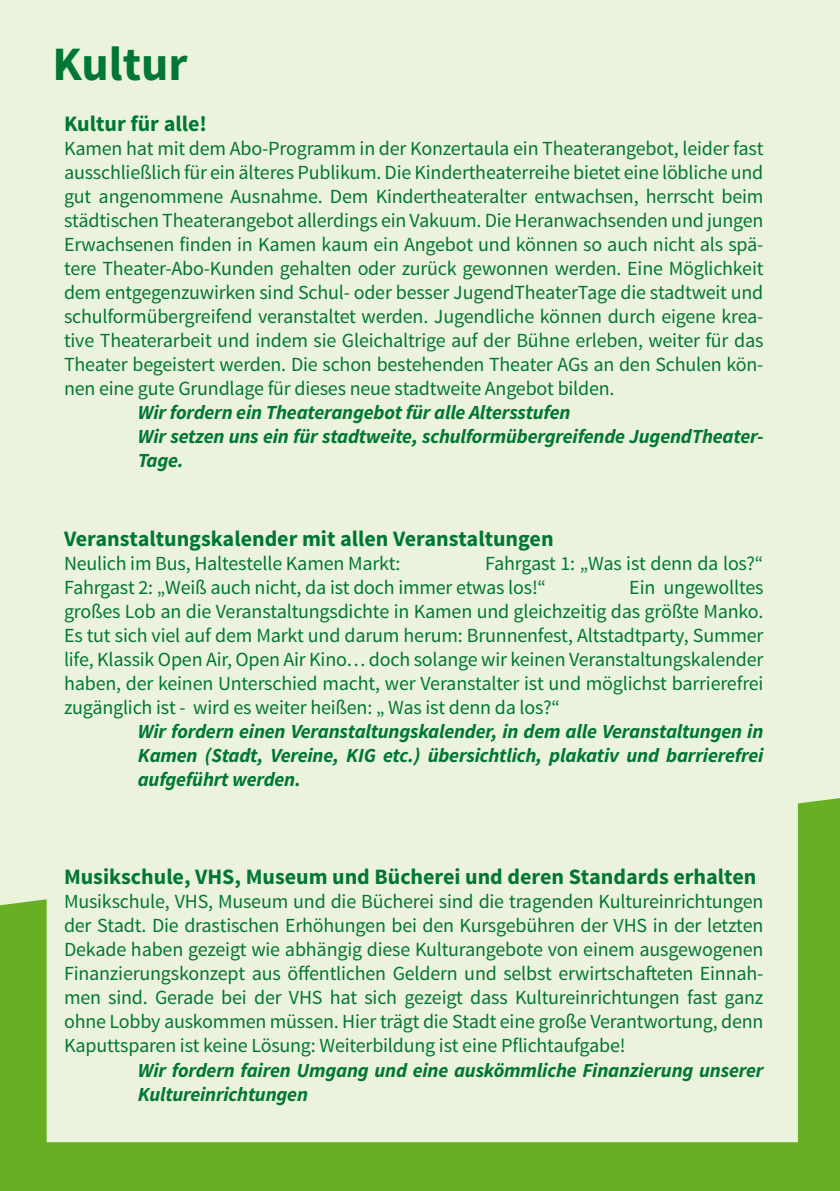
<style>
.page{position:relative;width:840px;height:1191px;background:#fff}
.page>*{position:absolute;margin:0;border:0;box-sizing:border-box;transform-origin:0 0}
.t1{font:700 48px "Source Sans Pro";color:#007734}
.t2{font:700 22px "Source Sans Pro";color:#007734}
.t3{font:20px/24px "Source Sans Pro";letter-spacing:-.01em;color:#007734;text-align:justify}
.t4{font:italic 700 20px/24px "Source Sans Pro";letter-spacing:-.01em;color:#007734}
</style>
<div class="page">
<div style="left:0;top:0;width:839px;height:1191px;background:#ecf3dd"></div>
<svg style="left:0;top:798px;width:839px;height:393px;background:#77b637"></svg>
<div style="left:50px;top:41px;width:744px;height:1098px;background:#ecf3dd"></div>
<h1 class="t1" style="left:53px;top:33px;width:136px">Kultur</h1>
<p class="t2" style="left:64px;top:109px;width:144px">Kultur für alle!</p>
<p class="t3" style="left:64px;top:136px;width:700px">Kamen hat mit dem Abo-Programm in der Konzertaula ein Theaterangebot, leider fast ausschließlich für ein älteres Publikum. Die Kindertheaterreihe bietet eine löbliche und gut angenommene Ausnahme. Dem Kindertheateralter entwachsen, herrscht beim städtischen Theaterangebot allerdings ein Vakuum. Die Heranwachsenden und jungen Erwachsenen finden in Kamen kaum ein Angebot und können so auch nicht als spä&shy;tere Theater-Abo-Kunden gehalten oder zurück gewonnen werden. Eine Möglichkeit dem entgegenzuwirken sind Schul- oder besser JugendTheaterTage die stadtweit und schulformübergreifend veranstaltet werden. Jugendliche können durch eigene krea&shy;tive Theaterarbeit und indem sie Gleichaltrige auf der Bühne erleben, weiter für das Theater begeistert werden. Die schon bestehenden Theater AGs an den Schulen kön&shy;nen eine gute Grundlage für dieses neue stadtweite Angebot bilden.</p>
<p class="t4" style="left:138px;top:400px;width:626px">Wir fordern ein Theaterangebot für alle Altersstufen<br>Wir setzen uns ein für stadtweite, schulformübergreifende JugendTheater-<br>Tage.</p>
<p class="t2" style="left:64px;top:524px;width:491px">Veranstaltungskalender mit allen Veranstaltungen</p>
<p class="t3" style="left:64px;top:551px;width:338px">Neulich im Bus, Haltestelle Kamen Markt:</p>
<p class="t3" style="left:64px;top:551px;width:700px;text-indent:421px">Fahrgast 1: „Was ist denn da los?“<br>Fahrgast 2: „Weiß auch nicht, da ist doch immer etwas los!“</p>
<p class="t3" style="left:64px;top:575px;width:700px;text-indent:565px">Ein ungewolltes großes Lob an die Veranstaltungsdichte in Kamen und gleichzeitig das größte Manko.<br>Es tut sich viel auf dem Markt und darum herum: Brunnenfest, Altstadtparty, Summer life, Klassik Open Air, Open Air Kino… doch solange wir keinen Veranstaltungskalender haben, der keinen Unterschied macht, wer Veranstalter ist und möglichst barrierefrei zugänglich ist - wird es weiter heißen: „ Was ist denn da los?“</p>
<p class="t4" style="left:138px;top:719px;width:626px;text-align:justify">Wir fordern einen Veranstaltungskalender, in dem alle Veranstaltungen in Kamen (Stadt, Vereine, KIG etc.) übersichtlich, plakativ und barrierefrei aufgeführt werden.</p>
<p class="t2" style="left:64px;top:863px;width:693px">Musikschule, VHS, Museum und Bücherei und deren Standards erhalten</p>
<p class="t3" style="left:64px;top:890px;width:700px">Musikschule, VHS, Museum und die Bücherei sind die tragenden Kultureinrichtungen der Stadt. Die drastischen Erhöhungen bei den Kursgebühren der VHS in der letzten Dekade haben gezeigt wie abhängig diese Kulturangebote von einem ausgewogenen Finanzierungskonzept aus öffentlichen Geldern und selbst erwirtschafteten Einnah&shy;men sind. Gerade bei der VHS hat sich gezeigt dass Kultureinrichtungen fast ganz ohne Lobby auskommen müssen. Hier trägt die Stadt eine große Verantwortung, denn Kaputtsparen ist keine Lösung: Weiterbildung ist eine Pflichtaufgabe!</p>
<p class="t4" style="left:138px;top:1057px;width:626px">Wir fordern fairen Umgang und eine auskömmliche Finanzierung unserer<br>Kultureinrichtungen</p>
</div>
